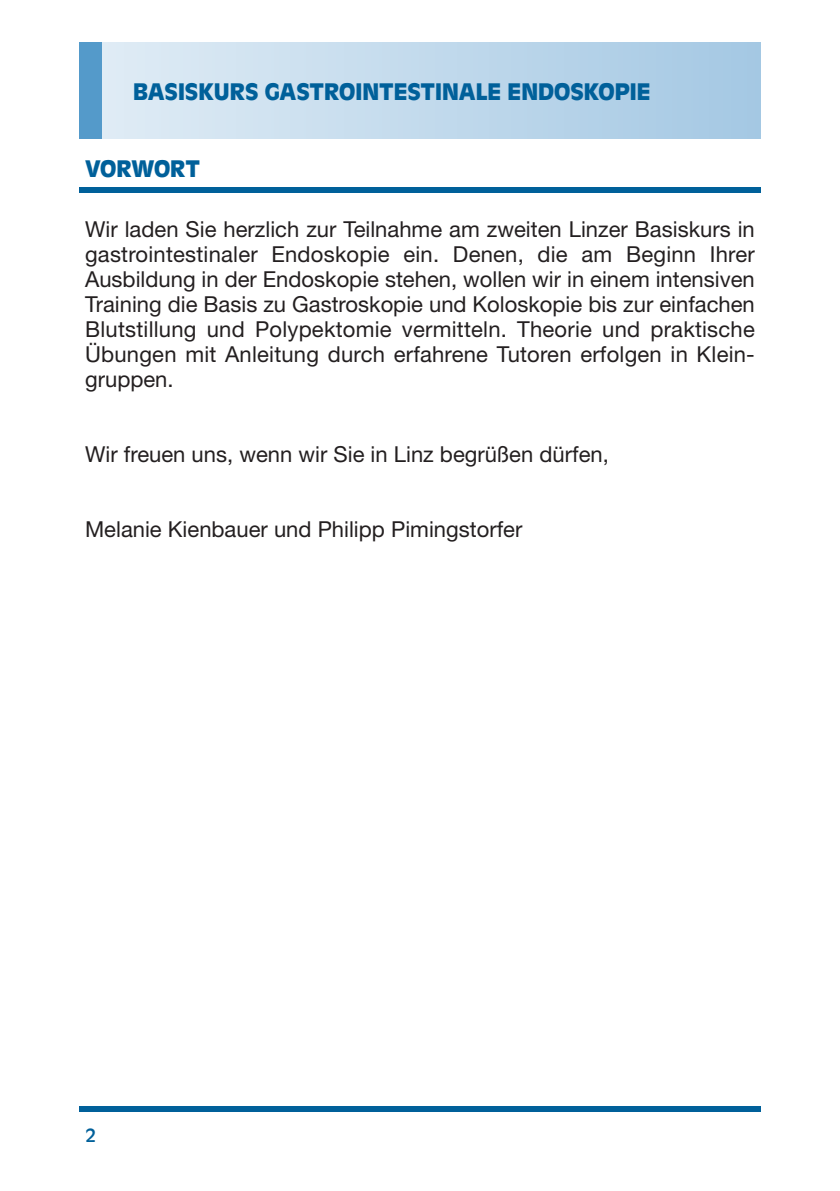
<style>
.page{position:relative;width:840px;height:1191px;background:#fff}
.page>*{position:absolute;margin:0;border:0;box-sizing:border-box;transform-origin:0 0}
.t1{font:700 25px "Antique Oli T";color:#00609a}
.t2{font:22px/25px "Helvetica Neue LT Std";color:#231f20;text-align:justify}
.t3{font:20px "Antique Oli T";color:#00609a}
</style>
<div class="page">
<div style="left:79px;top:42px;width:681px;height:97px;background:linear-gradient(to right,#e2edf6,#a4c8e3)"></div>
<div style="left:79px;top:187px;width:681px;height:6px;background:#00609a"></div>
<div style="left:79px;top:1106px;width:681px;height:5px;background:#00609a"></div>
<div style="left:79px;top:42px;width:23px;height:97px;background:#549aca"></div>
<p class="t1" style="left:133px;top:83px;width:518px">BASISKURS GASTROINTESTINALE ENDOSKOPIE</p>
<p class="t1" style="left:85px;top:159px;width:116px">VORWORT</p>
<p class="t2" style="left:85px;top:219px;width:670px">Wir laden Sie herzlich zur Teilnahme am zweiten Linzer Basiskurs in gastrointestinaler Endoskopie ein. Denen, die am Beginn Ihrer Ausbildung in der Endoskopie stehen, wollen wir in einem intensiven Training die Basis zu Gastroskopie und Koloskopie bis zur einfachen Blutstillung und Polypektomie vermitteln. Theorie und praktische Übungen mit Anleitung durch erfahrene Tutoren erfolgen in Klein - gruppen.</p>
<p class="t2" style="left:85px;top:444px;width:525px">Wir freuen uns, wenn wir Sie in Linz begrüßen dürfen,</p>
<p class="t2" style="left:85px;top:519px;width:438px">Melanie Kienbauer und Philipp Pimingstorfer</p>
<p class="t3" style="left:85px;top:1127px;width:13px">2</p>
</div>
